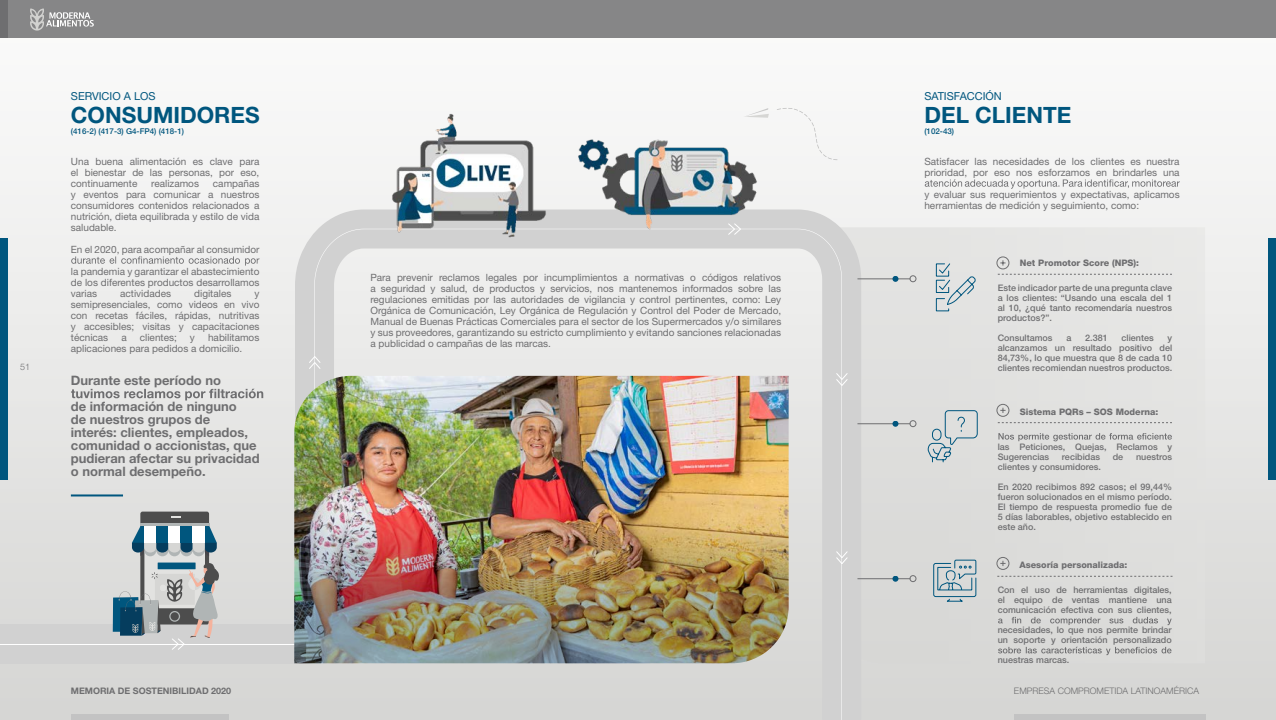
<style>
.page{position:relative;width:1276px;height:720px;background:#fff}
.page>*{position:absolute;margin:0;border:0;box-sizing:border-box;transform-origin:0 0}
.t1{font:700 22.5px "Helvetica Neue LT Std";color:#00567e}
.t2{font:700 13px/13px "Helvetica Neue LT Std";color:#6e6e70}
.t3{font:11px "Helvetica Neue LT Std";color:#00567e}
.t4{font:10px/11px "Helvetica Neue LT Std";color:#6e6e70}
.t5{font:500 9px/10px "Helvetica Neue LT Std";color:#6e6e70;text-align:justify}
.t6{font:800 9px "Helvetica Neue LT Std";color:#6e6e70}
.t7{font:300 9px "Helvetica Neue LT Std";color:#6e6e70}
.t8{font:700 9px "Helvetica Neue LT Std";color:#6e6e70}
.t9{font:500 8px "Helvetica Neue LT Std";color:#00567e}
</style>
<div class="page">
<div style="left:0;top:0;width:1276px;height:720px;background:linear-gradient(to bottom,#fdfdfd,#d5d5d3)"></div>
<div style="left:0;top:0;width:1276px;height:38px;background:#868687"></div>
<svg style="left:30px;top:9px;width:64px;height:22px"></svg>
<div style="left:0;top:239px;width:7px;height:241px;background:#00567e"></div>
<div style="left:0;top:0;width:7px;height:38px;background:#6e6e70"></div>
<div style="left:1268px;top:239px;width:8px;height:241px;background:#00567e"></div>
<div style="left:71px;top:714px;width:157px;height:6px;background:#c3c3c3"></div>
<div style="left:1014px;top:714px;width:191px;height:6px;background:#c3c3c3"></div>
<div style="left:861px;top:227px;width:344px;height:436px;background:#dfdfde"></div>
<div style="left:0;top:625px;width:295px;height:39px;background:#d1d1d1"></div>
<svg style="left:295px;top:209px;width:566px;height:511px;background:#d5d5d5"></svg>
<svg style="left:314px;top:229px;width:528px;height:491px;background:#e2e2e1"></svg>
<hr style="left:857px;top:578px;width:53px;height:1px;background:#6e6e70">
<svg style="left:892px;top:576px;width:6px;height:6px"></svg>
<div style="left:909px;top:575px;width:7px;height:7px;border:1px solid #6e6e70;border-radius:50%"></div>
<hr style="left:857px;top:424px;width:53px;height:1px;background:#6e6e70">
<svg style="left:892px;top:421px;width:6px;height:6px"></svg>
<div style="left:909px;top:420px;width:7px;height:7px;border:1px solid #6e6e70;border-radius:50%"></div>
<hr style="left:857px;top:279px;width:53px;height:1px;background:#6e6e70">
<svg style="left:892px;top:276px;width:6px;height:6px"></svg>
<div style="left:909px;top:276px;width:7px;height:6px;border:1px solid #6e6e70;border-radius:50%"></div>
<svg style="left:836px;top:551px;width:12px;height:13px"></svg>
<svg style="left:836px;top:373px;width:12px;height:13px"></svg>
<svg style="left:309px;top:356px;width:12px;height:13px"></svg>
<hr style="left:0;top:644px;width:295px;height:1px;background:#fff">
<svg style="left:927px;top:410px;width:51px;height:53px;background:#c6cfd2"></svg>
<svg style="left:935px;top:263px;width:41px;height:49px;background:#c6d1d5"></svg>
<svg style="left:933px;top:559px;width:43px;height:43px;background:#afbfc6"></svg>
<div style="left:140px;top:512px;width:69px;height:113px;background:#4d4d4d;border-radius:2px"></div>
<div style="left:144px;top:524px;width:61px;height:84px;background:#e2e2e0;border-radius:2px"></div>
<svg style="left:132px;top:526px;width:85px;height:30px"></svg>
<div style="left:193px;top:526px;width:12px;height:17px;background:#fff"></div>
<hr style="left:140px;top:523px;width:69px;height:3px;background:#b0b5b5">
<svg style="left:171px;top:516px;width:9px;height:2px"></svg>
<svg style="left:113px;top:563px;width:108px;height:87px"></svg>
<svg style="left:760px;top:108px;width:9px;height:10px"></svg>
<div style="left:777px;top:108px;width:60px;height:52px;background:#f6f6f5"></div>
<svg style="left:924px;top:179px;width:255px;height:10px"></svg>
<svg style="left:71px;top:256px;width:188px;height:10px"></svg>
<svg style="left:71px;top:389px;width:192px;height:12px;background:#c2c2c2"></svg>
<hr style="left:71px;top:494px;width:52px;height:2px;background:#00567e">
<svg style="left:998px;top:433px;width:174px;height:8px"></svg>
<svg style="left:998px;top:617px;width:173px;height:8px"></svg>
<svg style="left:998px;top:647px;width:173px;height:8px"></svg>
<svg style="left:997px;top:576px;width:175px;height:1px"></svg>
<svg style="left:996px;top:256px;width:176px;height:19px;background:#e1e1e0"></svg>
<div style="left:996px;top:404px;width:176px;height:19px;background:#e1e1e0"></div>
<svg style="left:996px;top:557px;width:13px;height:13px"></svg>
<img style="left:294px;top:376px;width:494px;height:82px">
<img style="left:294px;top:458px;width:494px;height:205px">
<img style="left:383px;top:107px;width:377px;height:142px">
<p class="t7" style="left:20px;top:362px;width:12px">51</p>
<p class="t3" style="left:71px;top:89px;width:86px">SERVICIO A LOS</p>
<p class="t9" style="left:71px;top:126px;width:115px">(416-2) (417-3) G4-FP4) (418-1)</p>
<h1 class="t1" style="left:71px;top:101px;width:190px">CONSUMIDORES</h1>
<p class="t4" style="left:71px;top:155px;width:190px;text-align:justify">Una buena alimentación es clave para el bienestar de las personas, por eso, continuamente</p>
<p class="t4" style="left:151px;top:177px;width:49px">realizamos</p>
<p class="t4" style="left:71px;top:177px;width:190px;text-align:justify;text-indent:142px">campañas y eventos para comunicar a nuestros consumidores contenidos relacionados a nutrición, dieta equilibrada y estilo de vida saludable.</p>
<p class="t4" style="left:71px;top:238px;width:190px;line-height:22px">En el 2020, para acompañar al consumidor la pandemia y garantizar el abastecimiento</p>
<p class="t4" style="left:71px;top:276px;width:190px">de los diferentes productos desarrollamos varias</p>
<p class="t4" style="left:120px;top:287px;width:52px">actividades</p>
<p class="t4" style="left:194px;top:287px;width:39px">digitales</p>
<p class="t4" style="left:71px;top:287px;width:190px;text-align:justify;text-indent:183px">y semipresenciales, como videos en vivo con recetas fáciles, rápidas, nutritivas y accesibles; visitas y capacitaciones técnicas</p>
<p class="t4" style="left:71px;top:331px;width:190px;text-indent:137px">habilitamos aplicaciones para pedidos a domicilio.</p>
<p class="t4" style="left:121px;top:331px;width:7px">a</p>
<p class="t4" style="left:140px;top:331px;width:39px">clientes;</p>
<p class="t4" style="left:190px;top:331px;width:6px">y</p>
<h2 class="t2" style="left:71px;top:367px;width:167px;line-height:26px">Durante este período no de información de ninguno</h2>
<h2 class="t2" style="left:71px;top:413px;width:190px">de nuestros grupos de<br>interés: clientes, empleados, comunidad o accionistas, que pudieran afectar su privacidad o normal desempeño.</h2>
<p class="t4" style="left:370px;top:272px;width:412px;text-align:justify">Para prevenir reclamos legales por incumplimientos a normativas o códigos relativos a seguridad y salud, de productos y servicios, nos mantenemos informados sobre las regulaciones emitidas por las autoridades de vigilancia y control pertinentes, como: Ley Orgánica de Comunicación, Ley Orgánica de Regulación y Control del Poder de Mercado, Manual de Buenas Prácticas Comerciales para el sector de los Supermercados y/o similares y sus proveedores, garantizando su estricto cumplimiento y evitando sanciones relacionadas a publicidad o campañas de las marcas.</p>
<p class="t3" style="left:924px;top:89px;width:79px">SATISFACCIÓN</p>
<p class="t9" style="left:924px;top:126px;width:31px">(102-43)</p>
<h1 class="t1" style="left:924px;top:101px;width:149px">DEL CLIENTE</h1>
<p class="t4" style="left:924px;top:155px;width:257px">Satisfacer las necesidades de los clientes es nuestra prioridad, por eso nos esforzamos en brindarles una</p>
<p class="t4" style="left:924px;top:188px;width:257px">y evaluar sus requerimientos y expectativas, aplicamos herramientas de medición y seguimiento, como:</p>
<p class="t6" style="left:1019px;top:258px;width:121px">Net Promotor Score (NPS):</p>
<p class="t5" style="left:997px;top:283px;width:176px">Este indicador parte de una pregunta clave a los clientes: “Usando una escala del 1 al 10, ¿qué tanto recomendaría nuestros productos?”.</p>
<p class="t5" style="left:997px;top:333px;width:56px">Consultamos</p>
<p class="t5" style="left:1066px;top:333px;width:7px">a</p>
<p class="t5" style="left:1085px;top:333px;width:24px">2.381</p>
<p class="t5" style="left:1121px;top:333px;width:34px">clientes</p>
<p class="t5" style="left:997px;top:333px;width:176px;text-indent:170px">y alcanzamos un resultado positivo del 84,73%, lo que muestra que 8 de cada 10 clientes recomiendan nuestros productos.</p>
<p class="t6" style="left:1019px;top:406px;width:140px">Sistema PQRs – SOS Moderna:</p>
<p class="t5" style="left:997px;top:441px;width:176px">las Peticiones, Quejas, Reclamos y<br>Sugerencias</p>
<p class="t5" style="left:1062px;top:451px;width:40px">recibidas</p>
<p class="t5" style="left:1112px;top:451px;width:12px">de</p>
<p class="t5" style="left:1136px;top:451px;width:38px">nuestros</p>
<p class="t5" style="left:997px;top:461px;width:105px">clientes y consumidores.</p>
<p class="t5" style="left:997px;top:481px;width:176px">En 2020 recibimos 892 casos; el 99,44% fueron solucionados en el mismo período.<br>El tiempo de respuesta promedio fue de 5 días laborables, objetivo establecido en este año.</p>
<p class="t6" style="left:1019px;top:560px;width:109px">Asesoría personalizada:</p>
<p class="t5" style="left:997px;top:585px;width:175px">Con el uso de herramientas digitales, el equipo de ventas mantiene una comunicación efectiva con sus clientes,</p>
<p class="t5" style="left:997px;top:625px;width:175px">necesidades, lo que nos permite brindar un soporte y orientación personalizado</p>
<p class="t5" style="left:997px;top:655px;width:73px">nuestras marcas.</p>
<p class="t8" style="left:71px;top:685px;width:162px">MEMORIA DE SOSTENIBILIDAD 2020</p>
<p class="t7" style="left:1014px;top:685px;width:187px">EMPRESA COMPROMETIDA LATINOAMÉRICA</p>
</div>
